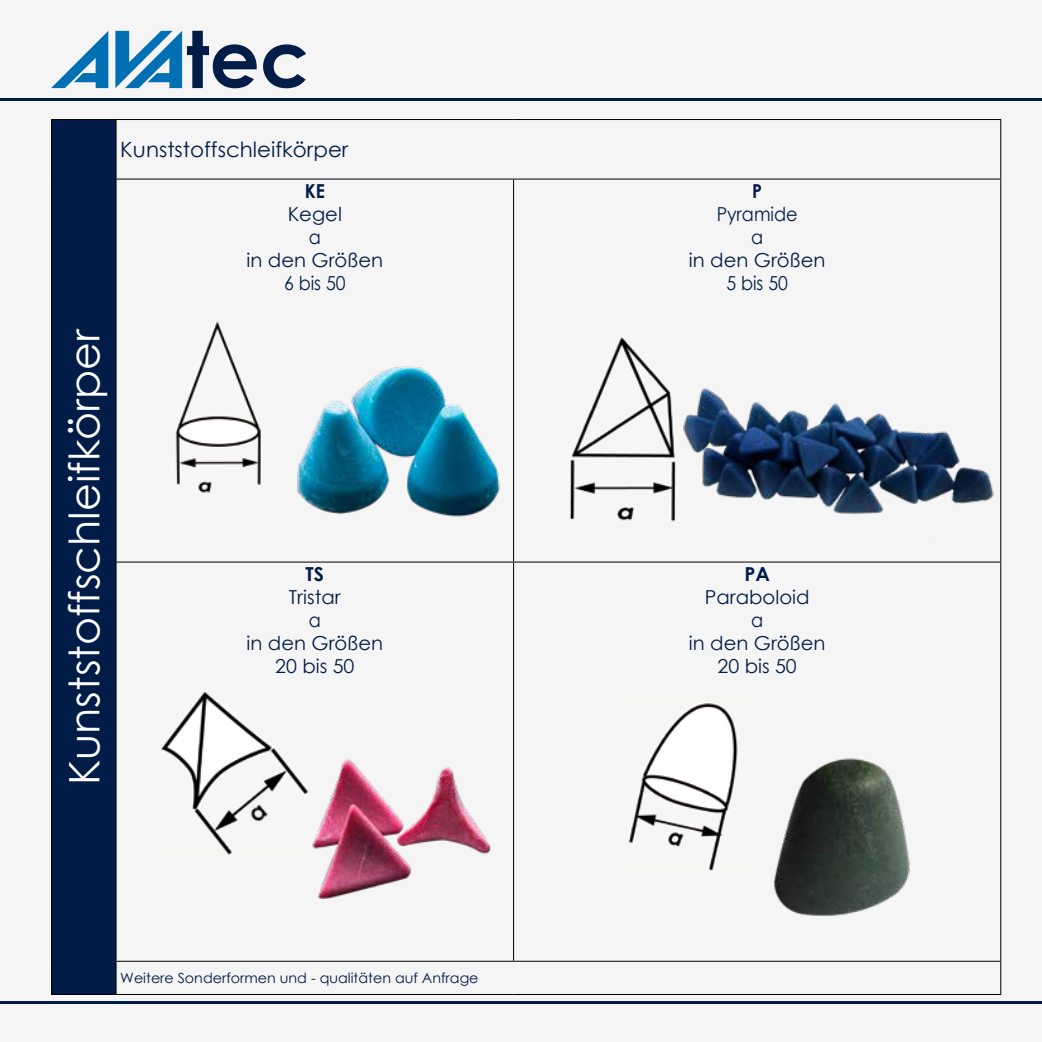
<style>
.page{position:relative;width:1042px;height:1042px;background:#f5f5f5}
.page>*{position:absolute;margin:0;border:0;box-sizing:border-box;transform-origin:0 0}
.t1{font:42px "Century Gothic";color:#fff}
.t2{font:21px "Century Gothic";color:#001c47}
.t3{font:19.25px/23.1px "Century Gothic";color:#001c47;text-align:center}
.t4{font:19.25px/23.1px "Century Gothic";color:#001c47;text-align:center;scale:.92 1}
.t5{font:700 19.25px "Century Gothic";color:#001c47}
.t6{font:700 19.25px "Century Gothic";color:#001c47;scale:.92 1}
.t7{font:14px "Century Gothic";color:#001c47}
</style>
<div class="page">
<svg style="left:51px;top:31px;width:57px;height:57px"></svg>
<svg style="left:115px;top:31px;width:142px;height:57px"></svg>
<svg style="left:263px;top:44px;width:43px;height:44px"></svg>
<hr style="left:0;top:1001px;width:1042px;height:2px;background:#001c47">
<div style="left:52px;top:119px;width:64px;height:875px;background:#001c47"></div>
<hr style="left:51px;top:119px;width:65px;height:1px;background:#000">
<hr style="left:51px;top:120px;width:1px;height:59px;background:#000">
<hr style="left:51px;top:179px;width:1px;height:383px;background:#000">
<hr style="left:51px;top:562px;width:1px;height:399px;background:#000">
<hr style="left:51px;top:961px;width:1px;height:33px;background:#000">
<hr style="left:51px;top:994px;width:65px;height:1px;background:#000">
<hr style="left:116px;top:119px;width:397px;height:1px;background:#000">
<hr style="left:116px;top:120px;width:1px;height:59px;background:#000">
<hr style="left:513px;top:119px;width:488px;height:1px;background:#000">
<hr style="left:1000px;top:120px;width:1px;height:59px;background:#000">
<hr style="left:116px;top:179px;width:1px;height:382px;background:#000">
<hr style="left:513px;top:179px;width:1px;height:382px;background:#000">
<hr style="left:1000px;top:179px;width:1px;height:382px;background:#000">
<hr style="left:116px;top:562px;width:1px;height:399px;background:#000">
<hr style="left:513px;top:562px;width:1px;height:399px;background:#000">
<hr style="left:1000px;top:562px;width:1px;height:399px;background:#000">
<hr style="left:116px;top:179px;width:397px;height:1px;background:#000">
<hr style="left:513px;top:179px;width:488px;height:1px;background:#000">
<hr style="left:116px;top:561px;width:397px;height:1px;background:#000">
<hr style="left:513px;top:561px;width:488px;height:1px;background:#000">
<hr style="left:116px;top:961px;width:397px;height:1px;background:#000">
<hr style="left:116px;top:961px;width:1px;height:33px;background:#000">
<hr style="left:513px;top:961px;width:488px;height:1px;background:#000">
<hr style="left:1000px;top:961px;width:1px;height:33px;background:#000">
<hr style="left:116px;top:994px;width:397px;height:1px;background:#000">
<hr style="left:513px;top:994px;width:488px;height:1px;background:#000">
<img style="left:175px;top:321px;width:86px;height:172px">
<img style="left:628px;top:703px;width:110px;height:168px">
<img style="left:570px;top:337px;width:106px;height:185px">
<img style="left:683px;top:388px;width:310px;height:126px">
<img style="left:773px;top:758px;width:137px;height:158px">
<hr style="left:0;top:98px;width:1042px;height:2px;background:#001c47">
<img style="left:297px;top:366px;width:203px;height:151px">
<img style="left:161px;top:692px;width:99px;height:163px">
<img style="left:258px;top:738px;width:233px;height:161px">
<p class="t2" style="left:120px;top:135px;width:230px">Kunststoffschleifkörper</p>
<p class="t6" style="left:305px;top:176px;width:23px">KE</p>
<p class="t3" style="left:247px;top:202px;width:138px">Kegel<br>a<br>in den Größen<br>6 bis 50</p>
<h1 class="t1" style="left:55px;top:785px;width:458px;rotate:-90deg">Kunststoffschleifkörper</h1>
<p class="t5" style="left:306px;top:559px;width:20px">TS</p>
<p class="t3" style="left:247px;top:585px;width:138px">Tristar<br>a<br>in den Größen<br>20 bis 50</p>
<p class="t7" style="left:120px;top:968px;width:360px">Weitere Sonderformen und - qualitäten auf Anfrage</p>
<p class="t6" style="left:752px;top:176px;width:12px">P</p>
<p class="t4" style="left:689px;top:202px;width:150px">Pyramide<br>a<br>in den Größen<br>5 bis 50</p>
<p class="t5" style="left:744px;top:559px;width:27px">PA</p>
<p class="t3" style="left:689px;top:585px;width:138px">Paraboloid<br>a<br>in den Größen<br>20 bis 50</p>
</div>
